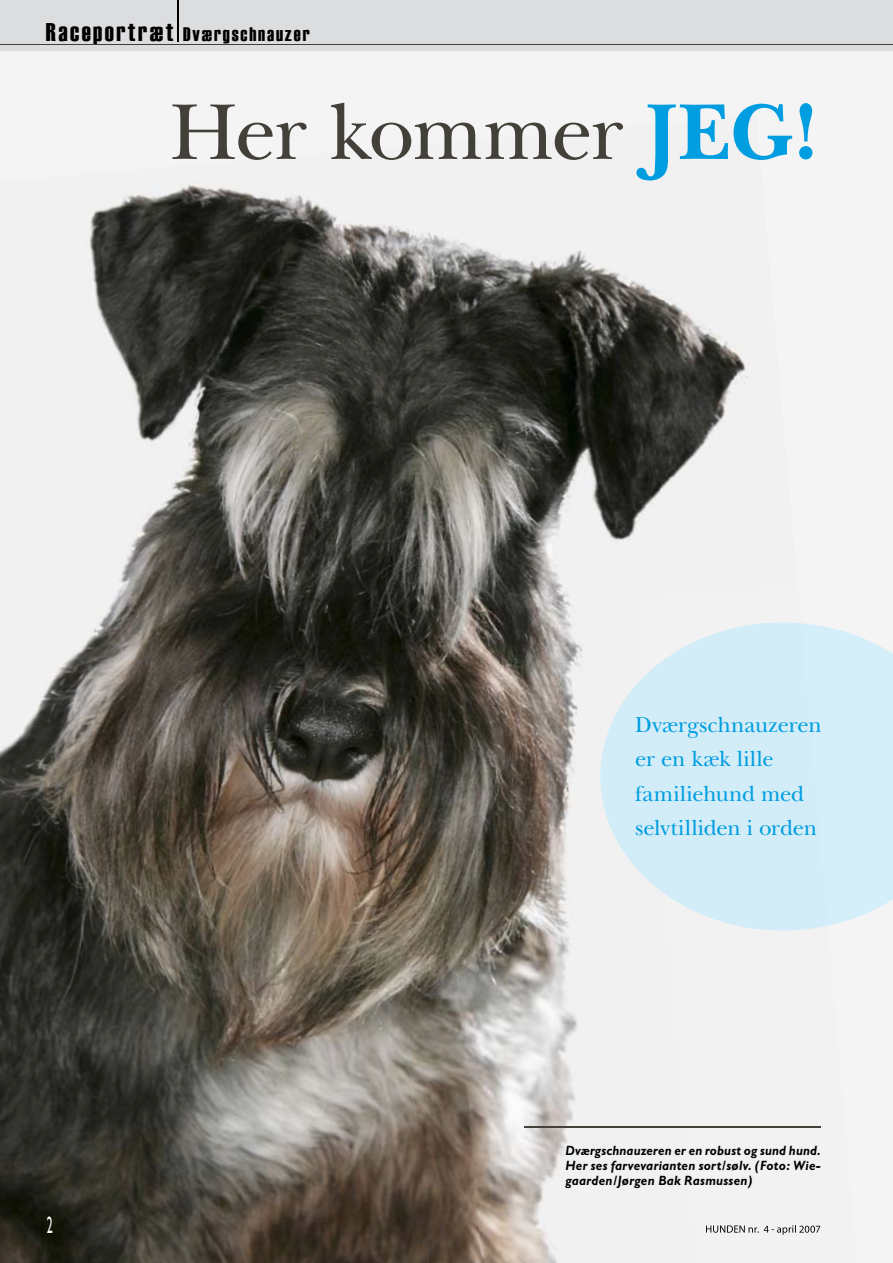
<style>
.page{position:relative;width:893px;height:1263px;background:#f4f4f4}
.page>*{position:absolute;margin:0;border:0;box-sizing:border-box;transform-origin:0 0}
.t1{font:82.5px "New Baskerville";letter-spacing:-.03em;color:#434039}
.t2{font:24px "M Gill Sans";color:#fff;scale:.5 1}
.t3{font:22.5px/34.5px "New Baskerville";letter-spacing:-.005em;color:#009ee0}
.t4{font:19.5px "Haettenschweiler";letter-spacing:.1em;color:#000}
.t5{font:italic 700 13.5px/15px "Gill Sans";letter-spacing:.02em;color:#000;text-align:justify;scale:.94 1}
.s1{font-size:25.5px}
.s2{font-weight:700;color:#009ee0}
</style>
<div class="page">
<div style="left:0;top:0;width:893px;height:50px;background:#dcdddf"></div>
<div style="left:827px;top:627px;width:66px;height:290px;background:#d4eefa"></div>
<img style="left:89px;top:185px;width:295px;height:385px">
<img style="left:384px;top:225px;width:364px;height:373px">
<img style="left:0;top:570px;width:367px;height:417px">
<img style="left:367px;top:565px;width:118px;height:422px">
<img style="left:425px;top:598px;width:158px;height:665px">
<img style="left:637px;top:584px;width:111px;height:14px">
<img style="left:773px;top:897px;width:84px;height:330px">
<img style="left:0;top:987px;width:428px;height:276px">
<img style="left:214px;top:1247px;width:218px;height:16px">
<img style="left:706px;top:1225px;width:114px;height:10px">
<hr style="left:524px;top:1126px;width:297px;height:2px;background:#434039">
<hr style="left:178px;top:0;width:1px;height:41px;background:#000">
<hr style="left:0;top:44px;width:893px;height:1px;background:#434039">
<h3 class="t4" style="left:46px;top:23px;width:265px"><span class="s1">Raceportræt</span> Dværgschnauzer</h3>
<h1 class="t1" style="left:170px;top:82px;width:652px">Her kommer <span class="s2">JEG!</span></h1>
<h3 class="t3" style="left:635px;top:707px;width:188px">Dværgschnauzeren er en kæk lille familiehund med selvtilliden i orden</h3>
<h2 class="t2" style="left:47px;top:1211px;width:13px">2</h2>
<p class="t5" style="left:566px;top:1142px;width:273px">Dværgschnauzeren er en robust og sund hund.<br>Her ses farvevarianten sort/sølv. (Foto: Wie&shy;gaarden/Jørgen Bak Rasmussen)</p>
</div>
